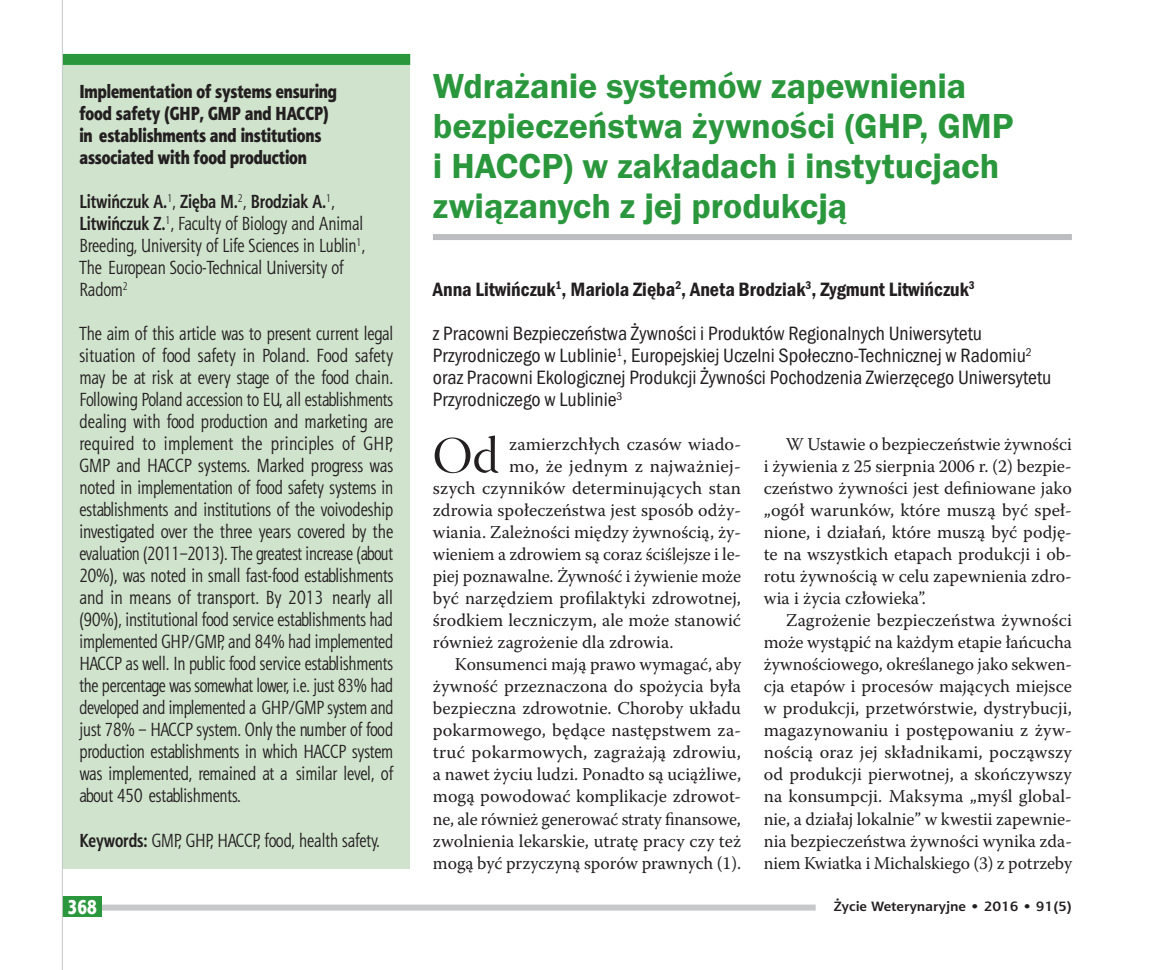
<style>
.page{position:relative;width:1174px;height:970px;background:#fff}
.page>*{position:absolute;margin:0;border:0;box-sizing:border-box;transform-origin:0 0}
.t1{font:51.4px "Warnock Pro Disp";color:#231f20}
.t2{font:600 36px/40px "Franklin Gothic Itc TEE Dm";letter-spacing:-.005em;color:#2a973d}
.t3{font:20px/22px "Franklin Got Itc TOT Boo Con";color:#231f20}
.t4{font:20px "Franklin Got Itc TOT Dem Con";color:#231f20}
.t5{font:20px "Aerton Cnd EFN Black";color:#fff}
.t6{font:19px/22px "Aerton Cnd EFN";color:#231f20}
.t7{font:19px/22px "Aerton Cnd EFN Black";color:#231f20}
.t8{font:18px/22px "Warnock Pro";color:#231f20;text-align:justify}
.t9{font:700 13.6px "Aerton EFN";color:#231f20;scale:1.11 1}
.s1{font-weight:700}
</style>
<div class="page">
<div style="left:433px;top:234px;width:638px;height:6px;background:#bcbdc0"></div>
<div style="left:62px;top:59px;width:348px;height:809px;background:#d0e3cd"></div>
<div style="left:62px;top:54px;width:348px;height:11px;background:#2a973d"></div>
<div style="left:62px;top:904px;width:753px;height:6px;background:#c7c8ca"></div>
<div style="left:62px;top:896px;width:40px;height:20px;background:#2a973d"></div>
<hr style="left:62px;top:0;width:1px;height:969px;background:#c7c8ca">
<p class="t7" style="left:79px;top:80px;width:259px">Implementation of systems ensuring food safety (GHP, GMP and HACCP) in establishments and institutions associated with food production</p>
<p class="t6" style="left:79px;top:190px;width:287px"><span class="s1">Litwińczuk A.</span><sup>1</sup>, <span class="s1">Zięba M.</span><sup>2</sup>, <span class="s1">Brodziak A.</span><sup>1</sup>, <span class="s1">Litwińczuk Z.</span><sup>1</sup>, Faculty of Biology and Animal Breeding, University of Life Sciences in Lublin<sup>1</sup>, The European Socio-Technical University of Radom<sup>2</sup></p>
<p class="t6" style="left:79px;top:322px;width:315px;text-align:justify">The aim of this article was to present current legal situation of food safety in Poland. Food safety may be at risk at every stage of the food chain.<br>Following Poland accession to EU, all establishments dealing with food production and marketing are required to implement the principles of GHP, GMP and HACCP systems. Marked progress was noted in implementation of food safety systems in establishments and institutions of the voivodeship investigated over the three years covered by the evaluation (2011–2013). The greatest increase (about 20%), was noted in small fast-food establishments and in means of transport. By 2013 nearly all (90%), institutional food service establishments had implemented GHP/GMP, and 84% had implemented HACCP as well. In public food service establishments the percentage was somewhat lower, i.e. just 83% had developed and implemented a GHP/GMP system and just 78% – HACCP system. Only the number of food production establishments in which HACCP system was implemented, remained at a similar level, of about 450 establishments.</p>
<p class="t6" style="left:79px;top:828px;width:302px"><span class="s1">Keywords:</span> GMP, GHP, HACCP, food, health safety.</p>
<h2 class="t2" style="left:433px;top:66px;width:582px">Wdrażanie systemów zapewnienia bezpieczeństwa żywności (GHP, GMP i HACCP) w zakładach i instytucjach związanych z jej produkcją</h2>
<p class="t4" style="left:433px;top:278px;width:543px">Anna Litwińczuk<sup>1</sup>, Mariola Zięba<sup>2</sup>, Aneta Brodziak<sup>3</sup>, Zygmunt Litwińczuk<sup>3</sup></p>
<p class="t3" style="left:433px;top:322px;width:620px">z Pracowni Bezpieczeństwa Żywności i Produktów Regionalnych Uniwersytetu Przyrodniczego w Lublinie<sup>1</sup>, Europejskiej Uczelni Społeczno-Technicznej w Radomiu<sup>2 </sup>oraz Pracowni Ekologicznej Produkcji Żywności Pochodzenia Zwierzęcego Uniwersytetu Przyrodniczego w Lublinie<sup>3</sup></p>
<h1 class="t1" style="left:433px;top:427px;width:68px">Od</h1>
<p class="t8" style="left:509px;top:433px;width:233px">zamierzchłych czasów wiado-</p>
<p class="t8" style="left:509px;top:455px;width:233px">mo, że jednym z najważniej-</p>
<p class="t8" style="left:433px;top:477px;width:310px">szych czynników determinujących stan</p>
<p class="t8" style="left:433px;top:499px;width:310px">zdrowia społeczeństwa jest sposób odży-</p>
<p class="t8" style="left:433px;top:521px;width:310px">wiania. Zależności między żywnością, ży-</p>
<p class="t8" style="left:433px;top:543px;width:310px">wieniem a zdrowiem są coraz ściślejsze i le-</p>
<p class="t8" style="left:433px;top:565px;width:310px">piej poznawalne. Żywność i żywienie może</p>
<p class="t8" style="left:433px;top:587px;width:310px">być narzędziem profilaktyki zdrowotnej,</p>
<p class="t8" style="left:433px;top:609px;width:310px">środkiem leczniczym, ale może stanowić</p>
<p class="t8" style="left:433px;top:631px;width:242px">również zagrożenie dla zdrowia.</p>
<p class="t8" style="left:455px;top:653px;width:288px">Konsumenci mają prawo wymagać, aby</p>
<p class="t8" style="left:433px;top:675px;width:310px">żywność przeznaczona do spożycia była</p>
<p class="t8" style="left:433px;top:697px;width:310px">bezpieczna zdrowotnie. Choroby układu</p>
<p class="t8" style="left:433px;top:719px;width:310px">pokarmowego, będące następstwem za-</p>
<p class="t8" style="left:433px;top:741px;width:309px">truć pokarmowych, zagrażają zdrowiu,</p>
<p class="t8" style="left:433px;top:763px;width:310px">a nawet życiu ludzi. Ponadto są uciążliwe,</p>
<p class="t8" style="left:433px;top:785px;width:310px">mogą powodować komplikacje zdrowot-</p>
<p class="t8" style="left:433px;top:807px;width:309px">ne, ale również generować straty finansowe,</p>
<p class="t8" style="left:433px;top:829px;width:310px">zwolnienia lekarskie, utratę pracy czy też</p>
<p class="t8" style="left:433px;top:851px;width:310px">mogą być przyczyną sporów prawnych (1).</p>
<p class="t8" style="left:763px;top:433px;width:310px;text-indent:22px">W Ustawie o bezpieczeństwie żywności i żywienia z 25 sierpnia 2006 r. (2) bezpie&shy;czeństwo żywności jest definiowane jako „ogół warunków, które muszą być speł&shy;nione, i działań, które muszą być podję&shy;te na wszystkich etapach produkcji i ob&shy;rotu żywnością w celu zapewnienia zdro&shy;wia i życia człowieka”.</p>
<p class="t8" style="left:763px;top:609px;width:310px;text-indent:22px">Zagrożenie bezpieczeństwa żywności może wystąpić na każdym etapie łańcucha żywnościowego, określanego jako sekwen&shy;cja etapów i procesów mających miejsce w produkcji, przetwórstwie, dystrybucji, magazynowaniu i postępowaniu z żyw&shy;nością oraz jej składnikami, począwszy od produkcji pierwotnej, a skończywszy na konsumpcji. Maksyma „myśl global&shy;nie, a działaj lokalnie” w kwestii zapewnie&shy;nia bezpieczeństwa żywności wynika zda&shy;niem Kwiatka i Michalskiego (3) z potrzeby</p>
<p class="t5" style="left:68px;top:895px;width:31px">368</p>
<p class="t9" style="left:833px;top:898px;width:216px">Życie Weterynaryjne • 2016 • 91(5)</p>
</div>
